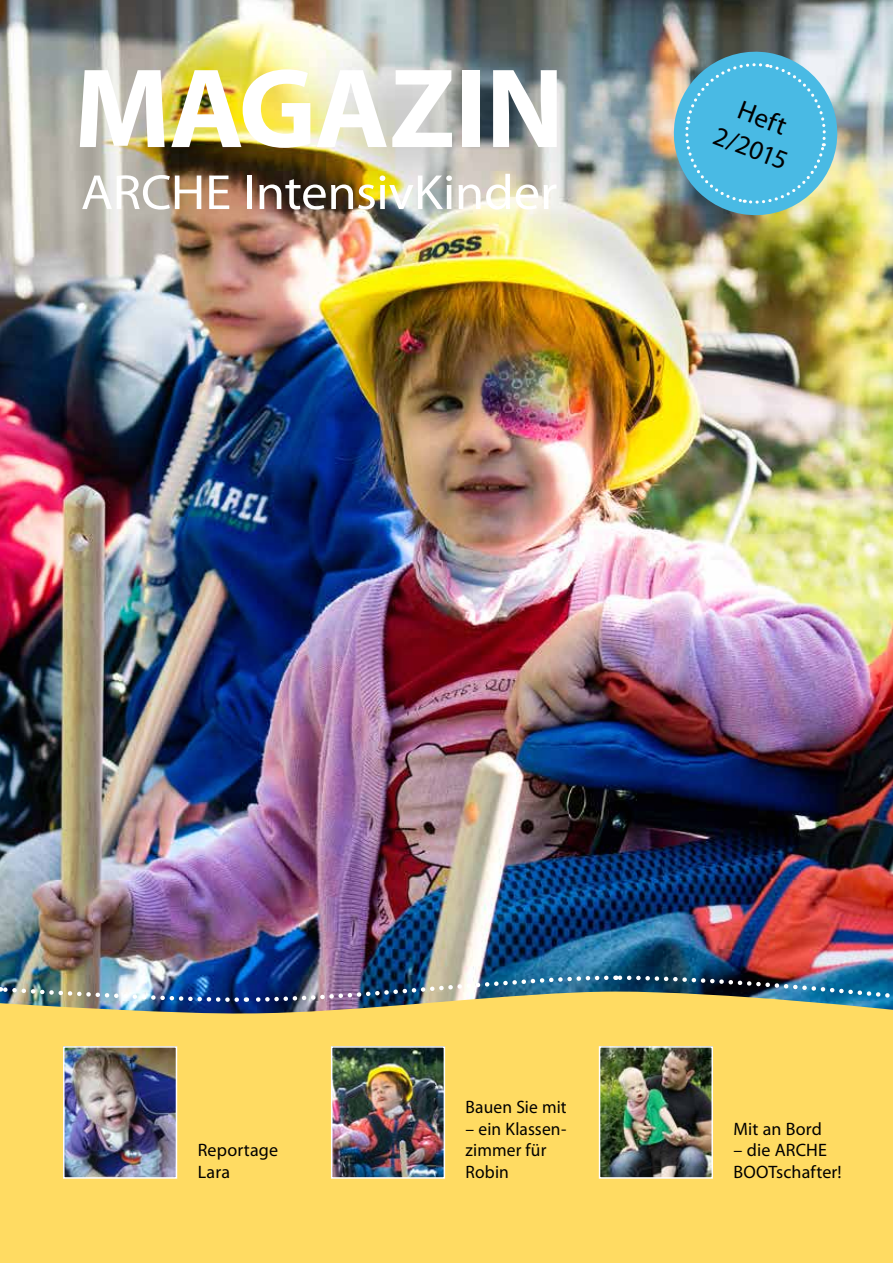
<style>
.page{position:relative;width:893px;height:1263px;background:#fff}
.page>*{position:absolute;margin:0;border:0;box-sizing:border-box;transform-origin:0 0}
.t1{font:700 114px "Myriad Pro";letter-spacing:-.01em;color:#fff}
.t2{font:49.65px "Myriad Pro";letter-spacing:-.005em;color:#fff;scale:1.06 1}
.t3{font:27px/32.4px "Myriad Pro";color:#000;text-align:center}
.t4{font:18px/21.6px "Myriad Pro";letter-spacing:.01em;color:#000}
</style>
<div class="page">
<img style="left:0;top:0;width:893px;height:973px">
<div style="left:0;top:1004px;width:893px;height:259px;background:#ffdb62"></div>
<img style="left:66px;top:1049px;width:108px;height:127px">
<div style="left:63px;top:1046px;width:114px;height:133px;border:2px solid #fff"></div>
<img style="left:334px;top:1049px;width:108px;height:127px">
<div style="left:331px;top:1046px;width:114px;height:133px;border:2px solid #fff"></div>
<img style="left:602px;top:1049px;width:108px;height:127px">
<div style="left:599px;top:1046px;width:114px;height:133px;border:2px solid #fff"></div>
<img style="left:0;top:973px;width:893px;height:31px">
<img style="left:667px;top:45px;width:177px;height:176px">
<h1 class="t1" style="left:74px;top:34px;width:492px">MAGAZIN</h1>
<h2 class="t2" style="left:81px;top:162px;width:451px">ARCHE IntensivKinder</h2>
<h3 class="t3" style="left:732px;top:89px;width:78px;rotate:21deg">Heft<br>2/2015</h3>
<p class="t4" style="left:198px;top:1138px;width:82px;line-height:22.5px">Reportage<br>Lara</p>
<p class="t4" style="left:466px;top:1096px;width:103px">Bauen Sie mit</p>
<p class="t4" style="left:466px;top:1117px;width:102px">– ein Klassen&shy;zimmer für<br>Robin</p>
<p class="t4" style="left:733px;top:1117px;width:90px">Mit an Bord</p>
<p class="t4" style="left:733px;top:1139px;width:110px">– die ARCHE<br>BOOTschafter!</p>
</div>
